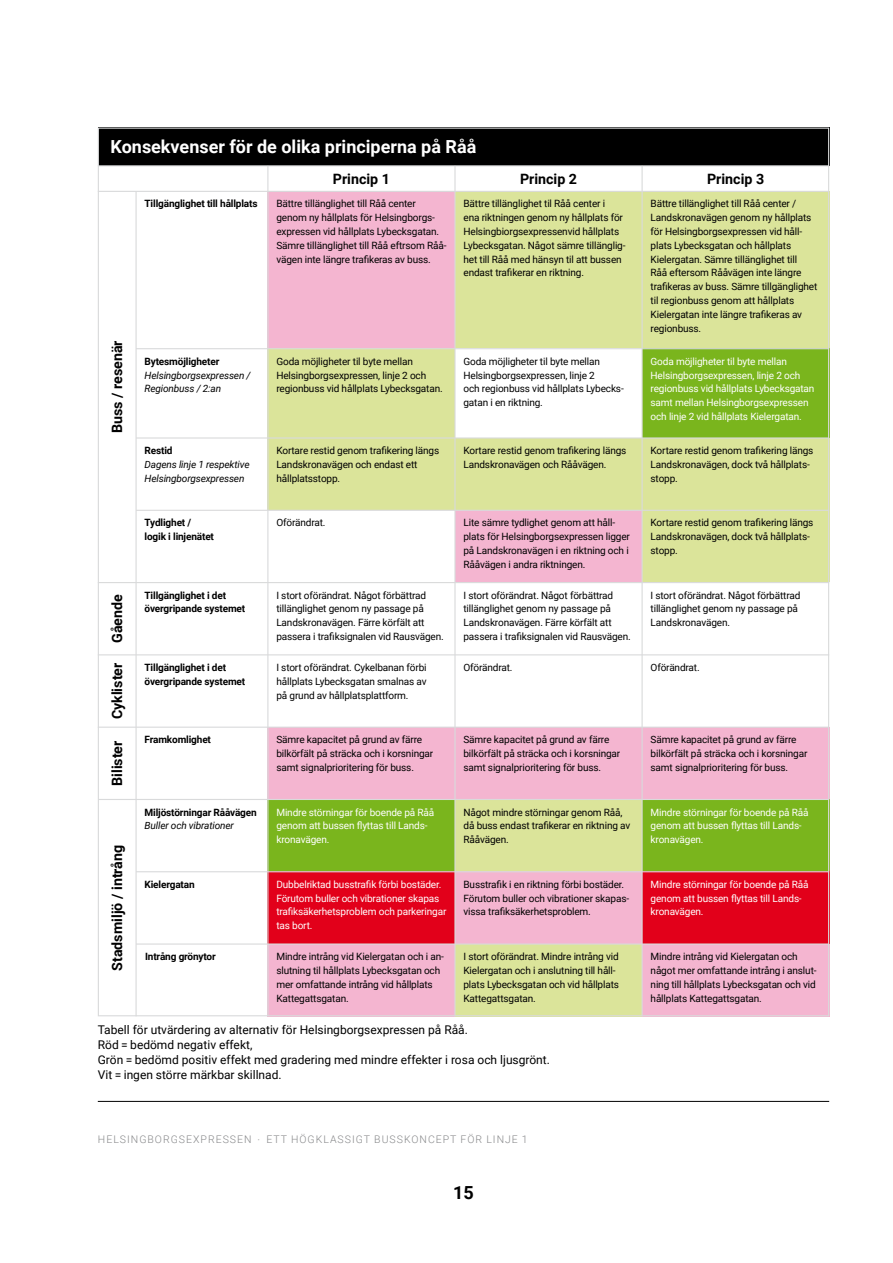
<style>
.page{position:relative;width:893px;height:1263px;background:#fff}
.page>*{position:absolute;margin:0;border:0;box-sizing:border-box;transform-origin:0 0}
.t1{font:700 18px "Roboto";color:#fff}
.t2{font:700 18px "Roboto";color:#000}
.t3{font:700 14.25px "Roboto";color:#000}
.t4{font:12px/15px "Roboto";color:#000}
.t5{font:300 10.5px "Roboto";letter-spacing:.095em;color:#87888a}
.t6{font:10.05px/13.8px "Roboto";letter-spacing:-.015em;color:#000}
.t7{font:10.05px/13.8px "Roboto";letter-spacing:-.015em;color:#fff}
.t8{font:700 10.05px/13.8px "Roboto";letter-spacing:-.015em;color:#000}
.t9{font:italic 10.05px/13.8px "Roboto";letter-spacing:-.015em;color:#000}
.s1{font-weight:400}
</style>
<div class="page">
<hr style="left:98px;top:1101px;width:731px;height:1px;background:#000">
<div style="left:98px;top:128px;width:731px;height:38px;background:#000"></div>
<div style="left:268px;top:191px;width:187px;height:158px;background:#f4b5d0"></div>
<div style="left:268px;top:349px;width:187px;height:89px;background:#dbe49a"></div>
<div style="left:268px;top:438px;width:187px;height:72px;background:#dbe49a"></div>
<div style="left:268px;top:727px;width:187px;height:72px;background:#f4b5d0"></div>
<div style="left:268px;top:799px;width:187px;height:73px;background:#7ab51d"></div>
<div style="left:268px;top:872px;width:187px;height:72px;background:#e2001a"></div>
<div style="left:268px;top:944px;width:187px;height:72px;background:#f4b5d0"></div>
<div style="left:455px;top:191px;width:187px;height:158px;background:#dbe49a"></div>
<div style="left:455px;top:438px;width:187px;height:72px;background:#dbe49a"></div>
<div style="left:455px;top:510px;width:187px;height:73px;background:#f4b5d0"></div>
<div style="left:455px;top:727px;width:187px;height:72px;background:#f4b5d0"></div>
<div style="left:455px;top:799px;width:187px;height:73px;background:#dbe49a"></div>
<div style="left:455px;top:872px;width:187px;height:72px;background:#f4b5d0"></div>
<div style="left:455px;top:944px;width:187px;height:72px;background:#dbe49a"></div>
<div style="left:642px;top:191px;width:187px;height:158px;background:#dbe49a"></div>
<div style="left:642px;top:349px;width:187px;height:89px;background:#7ab51d"></div>
<div style="left:642px;top:438px;width:187px;height:72px;background:#dbe49a"></div>
<div style="left:642px;top:510px;width:187px;height:73px;background:#dbe49a"></div>
<div style="left:642px;top:727px;width:187px;height:72px;background:#f4b5d0"></div>
<div style="left:642px;top:799px;width:187px;height:73px;background:#7ab51d"></div>
<div style="left:642px;top:872px;width:187px;height:72px;background:#e2001a"></div>
<div style="left:642px;top:944px;width:187px;height:72px;background:#f4b5d0"></div>
<hr style="left:98px;top:165px;width:731px;height:1px;background:#d9dadb">
<hr style="left:98px;top:654px;width:731px;height:1px;background:#d9dadb">
<hr style="left:98px;top:727px;width:731px;height:1px;background:#d9dadb">
<hr style="left:136px;top:871px;width:693px;height:1px;background:#d9dadb">
<hr style="left:98px;top:799px;width:731px;height:1px;background:#d9dadb">
<hr style="left:136px;top:943px;width:693px;height:1px;background:#d9dadb">
<hr style="left:98px;top:582px;width:731px;height:1px;background:#d9dadb">
<hr style="left:136px;top:510px;width:693px;height:1px;background:#d9dadb">
<hr style="left:136px;top:437px;width:693px;height:2px;background:#d9dadb">
<hr style="left:136px;top:348px;width:693px;height:1px;background:#d9dadb">
<hr style="left:98px;top:191px;width:731px;height:1px;background:#d9dadb">
<hr style="left:267px;top:166px;width:1px;height:850px;background:#d9dadb">
<hr style="left:136px;top:191px;width:1px;height:825px;background:#d9dadb">
<hr style="left:454px;top:166px;width:2px;height:850px;background:#d9dadb">
<hr style="left:641px;top:166px;width:2px;height:850px;background:#d9dadb">
<h1 class="t1" style="left:111px;top:134px;width:367px">Konsekvenser för de olika principerna på Råå</h1>
<h2 class="t3" style="left:333px;top:169px;width:59px">Princip 1</h2>
<h2 class="t3" style="left:520px;top:169px;width:59px">Princip 2</h2>
<h2 class="t3" style="left:707px;top:169px;width:59px">Princip 3</h2>
<p class="t8" style="left:145px;top:197px;width:115px">Tillgänglighet till hållplats</p>
<p class="t6" style="left:276px;top:197px;width:172px">Bättre tillänglighet till Råå center genom ny hållplats för Helsingborgs&shy;expressen vid hållplats Lybecksgatan.<br>Sämre tillänglighet till Råå eftrsom Råå&shy;vägen inte längre trafikeras av buss.</p>
<p class="t6" style="left:463px;top:197px;width:164px">Bättre tillänglighet til Råå center i<br>ena riktningen genom ny hållplats för Helsingbiorgsexpressenvid hållplats Lybecksgatan. Något sämre tillänglig&shy;het till Råå med hänsyn til att bussen endast trafikerar en riktning.</p>
<h2 class="t3" style="left:107px;top:433px;width:94px;rotate:-90deg">Buss / resenär</h2>
<p class="t8" style="left:145px;top:354px;width:76px">Bytesmöjligheter</p>
<p class="t9" style="left:145px;top:368px;width:108px">Helsingborgsexpressen /<br>Regionbuss / 2:an</p>
<p class="t8" style="left:145px;top:443px;width:29px">Restid</p>
<p class="t9" style="left:145px;top:457px;width:106px">Dagens linje 1 respektive<br>Helsingborgsexpressen</p>
<p class="t8" style="left:145px;top:515px;width:71px">Tydlighet / logik i linjenätet</p>
<h2 class="t3" style="left:107px;top:643px;width:50px;rotate:-90deg">Gående</h2>
<h2 class="t3" style="left:107px;top:719px;width:58px;rotate:-90deg">Cyklister</h2>
<h2 class="t3" style="left:107px;top:786px;width:47px;rotate:-90deg">Bilister</h2>
<h2 class="t3" style="left:107px;top:971px;width:127px;rotate:-90deg">Stadsmiljö / intrång</h2>
<p class="t8" style="left:145px;top:588px;width:102px">Tillgänglighet i det övergripande systemet</p>
<p class="t8" style="left:145px;top:660px;width:102px">Tillgänglighet i det övergripande systemet</p>
<p class="t8" style="left:145px;top:732px;width:68px">Framkomlighet</p>
<p class="t8" style="left:145px;top:805px;width:114px">Miljöstörningar Rååvägen</p>
<p class="t9" style="left:145px;top:818px;width:91px">Buller och vibrationer</p>
<p class="t8" style="left:145px;top:877px;width:52px">Kielergatan</p>
<p class="t8" style="left:145px;top:949px;width:72px">Intrång grönytor</p>
<p class="t6" style="left:276px;top:354px;width:168px">Goda möjligheter til byte mellan<br>Helsingborgsexpressen, linje 2 och regionbuss vid hållplats Lybecksgatan.</p>
<p class="t6" style="left:276px;top:443px;width:164px">Kortare restid genom trafikering längs<br>Landskronavägen och endast ett hållplatsstopp.</p>
<p class="t6" style="left:276px;top:515px;width:51px">Oförändrat.</p>
<p class="t6" style="left:276px;top:588px;width:169px">I stort oförändrat. Något förbättrad tillänglighet genom ny passage på Landskronavägen. Färre körfält att passera i trafiksignalen vid Rausvägen.</p>
<p class="t6" style="left:276px;top:660px;width:152px;text-align:justify">I stort oförändrat. Cykelbanan förbi hållplats Lybecksgatan smalnas av på grund av hållplatsplattform.</p>
<p class="t6" style="left:276px;top:732px;width:158px">Sämre kapacitet på grund av färre bilkörfält på sträcka och i korsningar samt signalprioritering för buss.</p>
<p class="t7" style="left:276px;top:805px;width:160px">Mindre störningar för boende på Råå genom att bussen flyttas till Lands&shy;kronavägen.</p>
<p class="t7" style="left:276px;top:877px;width:172px">Dubbelriktad busstrafik förbi bostäder.<br>Förutom buller och vibrationer skapas trafiksäkerhetsproblem och parkeringar tas bort.</p>
<p class="t6" style="left:276px;top:949px;width:169px">Mindre intrång vid Kielergatan och i an&shy;slutning til hållplats Lybecksgatan och mer omfattande intrång vid hållplats Kattegattsgatan.</p>
<p class="t6" style="left:463px;top:354px;width:162px">Goda möjligheter til byte mellan<br>Helsingborgsexpressen, linje 2<br>och regionbuss vid hållplats Lybecks&shy;gatan i en riktning.</p>
<p class="t6" style="left:463px;top:443px;width:164px">Kortare restid genom trafikering längs<br>Landskronavägen och Rååvägen.</p>
<p class="t6" style="left:463px;top:515px;width:168px">Lite sämre tydlighet genom att håll&shy;plats för Helsingborgsexpressen ligger på Landskronavägen i en riktning och i Rååvägen i andra riktningen.</p>
<p class="t6" style="left:463px;top:588px;width:169px">I stort oförändrat. Något förbättrad tillänglighet genom ny passage på Landskronavägen. Färre körfält att passera i trafiksignalen vid Rausvägen.</p>
<p class="t6" style="left:463px;top:660px;width:51px">Oförändrat.</p>
<p class="t6" style="left:463px;top:732px;width:158px">Sämre kapacitet på grund av färre bilkörfält på sträcka och i korsningar samt signalprioritering för buss.</p>
<p class="t6" style="left:463px;top:805px;width:168px">Något mindre störningar genom Råå, då buss endast trafikerar en riktning av<br>Rååvägen.</p>
<p class="t6" style="left:463px;top:877px;width:167px">Busstrafik i en riktning förbi bostäder.<br>Förutom buller och vibrationer skapas&shy;vissa trafiksäkerhetsproblem.</p>
<p class="t6" style="left:463px;top:949px;width:157px">I stort oförändrat. Mindre intrång vid Kielergatan och i anslutning till håll&shy;plats Lybecksgatan och vid hållplats Kattegattsgatan.</p>
<p class="t4" style="left:98px;top:1022px;width:454px">Tabell för utvärdering av alternativ för Helsingborgsexpressen på Råå.<br>Röd = bedömd negativ effekt,<br>Grön = bedömd positiv effekt med gradering med mindre effekter i rosa och ljusgrönt.<br>Vit = ingen större märkbar skillnad.</p>
<p class="t6" style="left:651px;top:197px;width:168px">Bättre tillänglighet till Råå center / Landskronavägen genom ny hållplats för Helsingborgsexpressen vid håll - plats Lybecksgatan och hållplats Kielergatan. Sämre tillänglighet till<br>Råå eftersom Rååvägen inte längre trafikeras av buss. Sämre tillgänglighet til regionbuss genom att hållplats Kielergatan inte längre trafikeras av regionbuss.</p>
<p class="t7" style="left:651px;top:354px;width:165px">Goda möjligheter til byte mellan Helsingborgsexpressen, linje 2 och regionbuss vid hållplats Lybecksgatan samt mellan Helsingborgsexpressen och linje 2 vid hållplats Kielergatan.</p>
<p class="t6" style="left:651px;top:443px;width:164px">Kortare restid genom trafikering längs<br>Landskronavägen, dock två hållplats&shy;stopp.</p>
<p class="t6" style="left:651px;top:515px;width:164px">Kortare restid genom trafikering längs<br>Landskronavägen, dock två hållplats&shy;stopp.</p>
<p class="t6" style="left:651px;top:588px;width:151px">I stort oförändrat. Något förbättrad tillänglighet genom ny passage på<br>Landskronavägen.</p>
<p class="t6" style="left:651px;top:660px;width:51px">Oförändrat.</p>
<p class="t6" style="left:651px;top:732px;width:158px">Sämre kapacitet på grund av färre bilkörfält på sträcka och i korsningar samt signalprioritering för buss.</p>
<p class="t7" style="left:651px;top:805px;width:160px">Mindre störningar för boende på Råå genom att bussen flyttas till Lands&shy;kronavägen.</p>
<p class="t7" style="left:651px;top:877px;width:160px">Mindre störningar för boende på Råå genom att bussen flyttas till Lands&shy;kronavägen.</p>
<p class="t6" style="left:651px;top:949px;width:167px">Mindre intrång vid Kielergatan och något mer omfattande intrång i anslut&shy;ning till hållplats Lybecksgatan och vid hållplats Kattegattsgatan.</p>
<p class="t5" style="left:98px;top:1132px;width:431px">HELSINGBORGSEXPRESSEN <span class="s1">‧</span> ETT HÖGKLASSIGT BUSSKONCEPT FÖR LINJE 1</p>
<h1 class="t2" style="left:453px;top:1180px;width:22px">15</h1>
</div>
